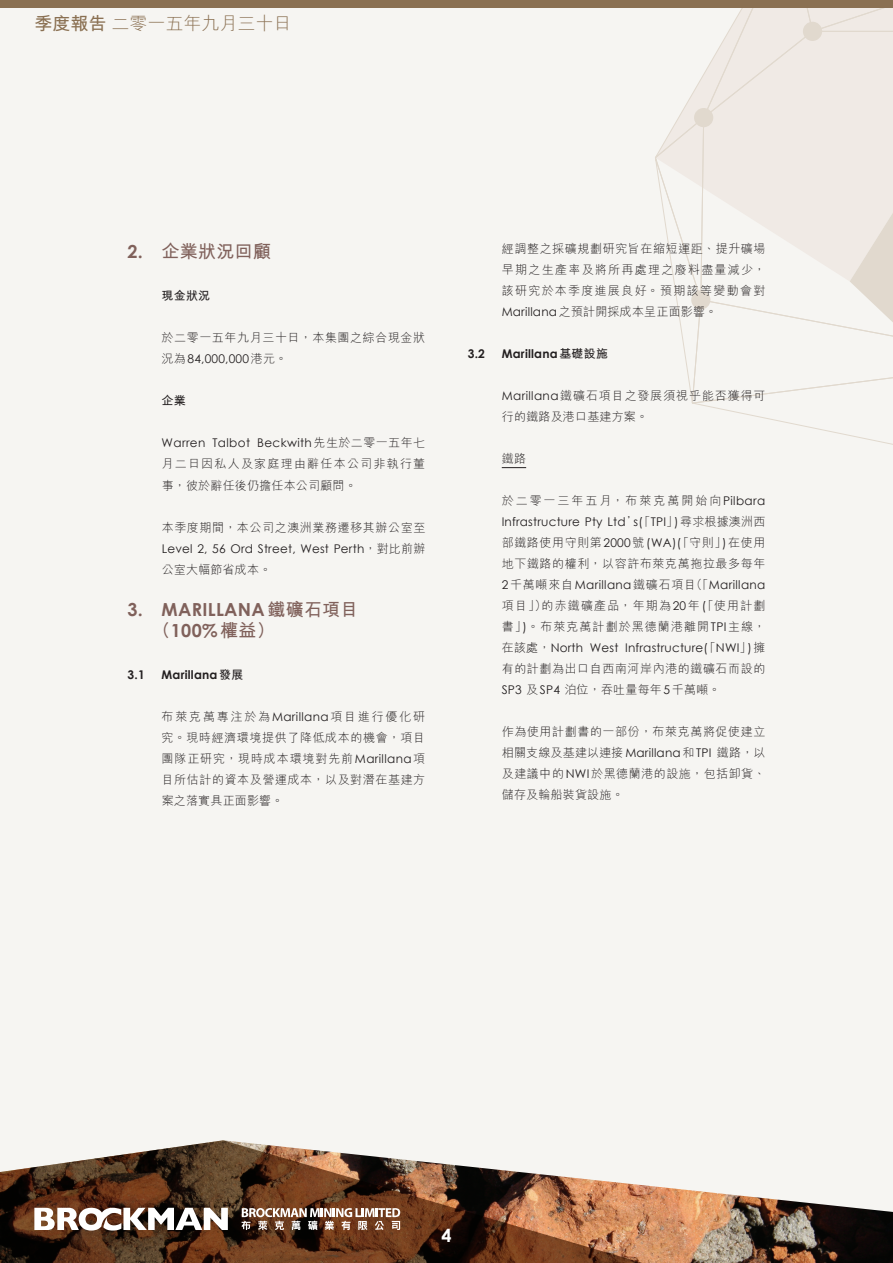
<style>
.page{position:relative;width:893px;height:1263px;background:#f6f5f2}
.page>*{position:absolute;margin:0;border:0;box-sizing:border-box;transform-origin:0 0}
.t1{font:700 18px "M Hei HK";letter-spacing:.015em;color:#80615b}
.t2{font:700 18px "Century Gothic";letter-spacing:.015em;color:#80615b}
.t3{font:300 18px "M Hei HK";color:#8a7052}
.t4{font:700 18px "Century Gothic";color:#fff}
.t5{font:300 12px/21px "M Hei HK";letter-spacing:.05em;color:#231f20;text-align:justify}
.t6{font:12px "Century Gothic";letter-spacing:.015em;color:#231f20}
.t7{font:300 12px/21px "M Hei HK";letter-spacing:.09em;color:#231f20}
.t8{font:300 12px/21px "M Hei HK";letter-spacing:.075em;color:#231f20}
.t9{font:300 12px/21px "M Hei HK";letter-spacing:.105em;color:#231f20}
.t10{font:700 12px "Century Gothic";letter-spacing:.015em;color:#231f20}
.t11{font:300 12px "M Hei HK";letter-spacing:.165em;color:#231f20}
.t12{font:300 12px "M Hei HK";letter-spacing:.015em;color:#231f20}
.t13{font:700 12px "M Hei HK";letter-spacing:.015em;color:#231f20}
.s1{font-weight:700}
.s2{font-family:"Century Gothic"}
.s3{font-family:"M Hei HK";font-weight:300}
.s4{font-family:"M Hei HK"}
.s5{font-family:"Century Gothic";font-weight:400}
</style>
<div class="page">
<svg style="left:655px;top:8px;width:238px;height:437px"></svg>
<svg style="left:700px;top:31px;width:193px;height:331px"></svg>
<div style="left:691px;top:290px;width:19px;height:19px;background:#e1d9ce;border-radius:50%"></div>
<div style="left:803px;top:22px;width:19px;height:19px;background:#e1d9ce;border-radius:50%"></div>
<div style="left:694px;top:108px;width:19px;height:19px;background:#e1d9ce;border-radius:50%"></div>
<div style="left:0;top:0;width:893px;height:8px;background:#8a7052"></div>
<img style="left:687px;top:1190px;width:206px;height:73px">
<svg style="left:0;top:1140px;width:687px;height:123px"></svg>
<svg style="left:34px;top:1208px;width:194px;height:22px"></svg>
<svg style="left:241px;top:1208px;width:159px;height:22px"></svg>
<svg style="left:502px;top:467px;width:24px;height:1px"></svg>
<h1 class="t3" style="left:34px;top:11px;width:259px"><span class="s1">季度報告</span> 二零一五年九月三十日</h1>
<h1 class="t1" style="left:128px;top:239px;width:145px"><span class="s2">2.</span> 企業狀況回顧</h1>
<p class="t13" style="left:162px;top:287px;width:50px">現金狀況</p>
<p class="t5" style="left:162px;top:327px;width:265px">於二零一五年九月三十日，本集團之綜合現金狀</p>
<p class="t6" style="left:162px;top:351px;width:127px"><span class="s3">況為</span>84,000,000<span class="s3">港元。</span></p>
<p class="t13" style="left:162px;top:392px;width:26px">企業</p>
<p class="t6" style="left:162px;top:435px;width:265px">Warren Talbot Beckwith<span class="s3">先生於二零一五年七</span></p>
<p class="t9" style="left:162px;top:453px;width:265px">月二日因私人及家庭理由辭任本公司非執行董事，彼於辭任後仍擔任本公司顧問。</p>
<p class="t5" style="left:162px;top:516px;width:265px">本季度期間，本公司之澳洲業務遷移其辦公室至</p>
<p class="t6" style="left:162px;top:540px;width:265px">Level 2, 56 Ord Street, West Perth<span class="s3">，對比前辦</span></p>
<p class="t12" style="left:162px;top:561px;width:111px">公室大幅節省成本。</p>
<h1 class="t2" style="left:128px;top:595px;width:233px">3. MARILLANA<span class="s4">鐵礦石項目</span></h1>
<h1 class="t1" style="left:153px;top:617px;width:124px">（<span class="s2">100%</span>權益）</h1>
<p class="t10" style="left:128px;top:665px;width:19px">3.1</p>
<p class="t10" style="left:162px;top:665px;width:83px">Marillana<span class="s4">發展</span></p>
<p class="t5" style="left:162px;top:705px;width:265px">布萊克萬專注於為<span class="s5">Marillana</span>項目進行優化研究。現時經濟環境提供了降低成本的機會，項目團隊正研究，現時成本環境對先前<span class="s5">Marillana</span>項目所估計的資本及營運成本，以及對潛在基建方案之落實具正面影響。</p>
<p class="t5" style="left:502px;top:238px;width:265px">經調整之採礦規劃研究旨在縮短運距、提升礦場早期之生產率及將所再處理之廢料盡量減少，該研究於本季度進展良好。預期該等變動會對<span class="s5">Marillana</span>之預計開採成本呈正面影響。</p>
<p class="t10" style="left:468px;top:345px;width:19px">3.2</p>
<p class="t10" style="left:502px;top:345px;width:108px">Marillana<span class="s4">基礎設施</span></p>
<p class="t8" style="left:502px;top:385px;width:265px"><span class="s5">Marillana</span>鐵礦石項目之發展須視乎能否獲得可行的鐵路及港口基建方案。</p>
<p class="t5" style="left:502px;top:448px;width:26px">鐵路</p>
<p class="t11" style="left:502px;top:492px;width:265px">於二零一三年五月，布萊克萬開始向<span class="s5">Pilbara</span></p>
<p class="t6" style="left:502px;top:513px;width:265px">Infrastructure Pty Ltd<span class="s3">’</span>s(<span class="s3">「</span>TPI<span class="s3">」</span>)<span class="s3">尋求根據澳洲西</span></p>
<p class="t5" style="left:502px;top:532px;width:265px">部鐵路使用守則第<span class="s5">2000</span>號<span class="s5">(WA)(</span>「守則」<span class="s5">)</span>在使用地下鐵路的權利，以容許布萊克萬拖拉最多每年</p>
<p class="t6" style="left:502px;top:576px;width:265px">2<span class="s3">千萬噸來自</span>Marillana<span class="s3">鐵礦石項目（「</span>Marillana</p>
<p class="t7" style="left:502px;top:595px;width:265px">項目」）的赤鐵礦產品，年期為<span class="s5">20</span>年<span class="s5">(</span>「使用計劃書」<span class="s5">)</span>。布萊克萬計劃於黑德蘭港離開<span class="s5">TPI</span>主線，</p>
<p class="t6" style="left:502px;top:639px;width:265px"><span class="s3">在該處，</span>North West Infrastructure(<span class="s3">「</span>NWI<span class="s3">」</span>)<span class="s3">擁</span></p>
<p class="t5" style="left:502px;top:658px;width:265px">有的計劃為出口自西南河岸內港的鐵礦石而設的<br><span class="s5">SP3</span> 及<span class="s5">SP4</span> 泊位，吞吐量每年<span class="s5">5</span>千萬噸。</p>
<p class="t5" style="left:502px;top:721px;width:265px">作為使用計劃書的一部份，布萊克萬將促使建立相關支線及基建以連接<span class="s5">Marillana</span>和<span class="s5">TPI</span> 鐵路，以及建議中的<span class="s5">NWI</span>於黑德蘭港的設施，包括卸貨、儲存及輪船裝貨設施。</p>
<h1 class="t4" style="left:441px;top:1222px;width:12px">4</h1>
</div>
